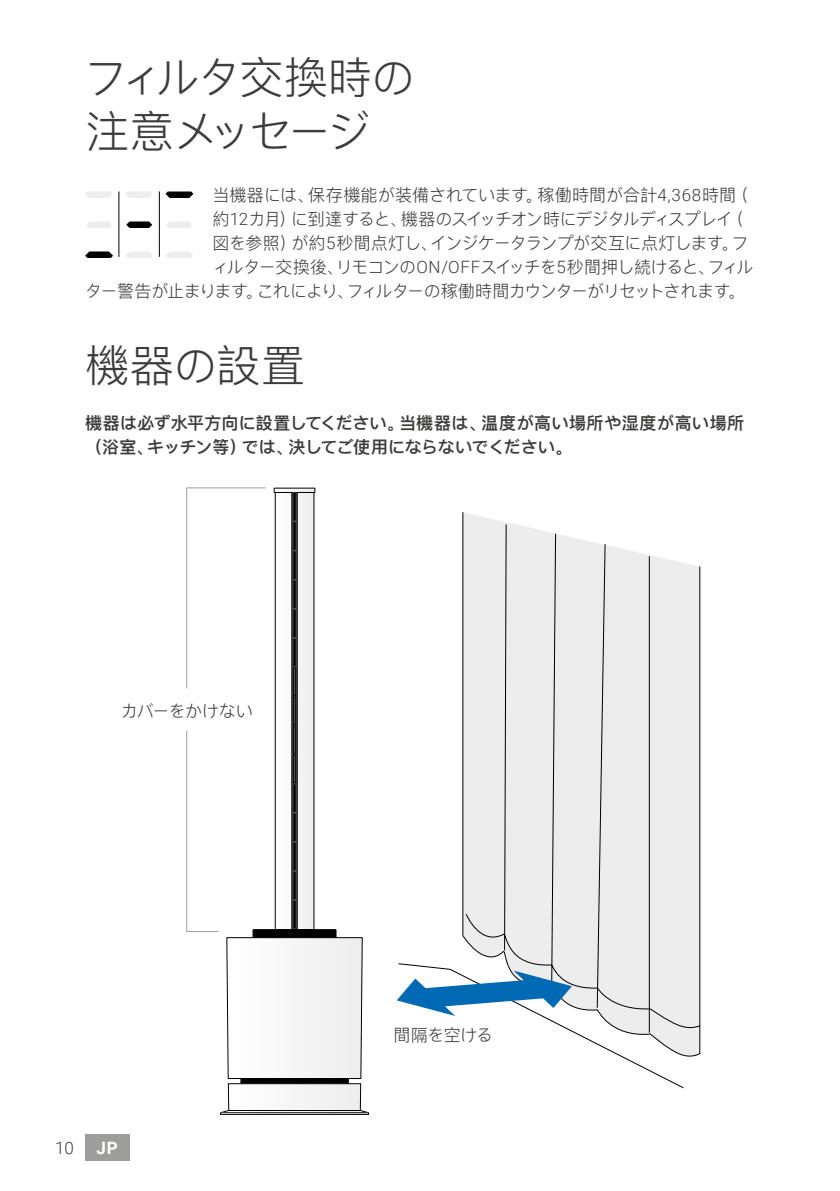
<style>
.page{position:relative;width:840px;height:1191px;background:#fff}
.page>*{position:absolute;margin:0;border:0;box-sizing:border-box;transform-origin:0 0}
.t1{font:300 44px/54px "Ping Fang SC";letter-spacing:-.055em;color:#3c3c3b}
.t2{font:300 44px "Ping Fang SC";letter-spacing:-.035em;color:#3c3c3b}
.t3{font:300 17px "Ping Fang SC";letter-spacing:-.035em;color:#3c3c3b}
.t4{font:600 17px/24px "Ping Fang SC";letter-spacing:.005em;color:#3c3c3b}
.t5{font:300 17px "Ping Fang SC";letter-spacing:-.065em;color:#3c3c3b}
.t6{font:300 17px "Ping Fang SC";letter-spacing:.005em;color:#3c3c3b}
.t7{font:300 17px "Ping Fang SC";letter-spacing:-.07em;color:#3c3c3b}
.t8{font:300 17px "Roboto";color:#3c3c3b}
.t9{font:700 17px "Roboto";color:#fff}
.s1{font-family:"Roboto"}
</style>
<div class="page">
<div style="left:85px;top:1134px;width:45px;height:26px;background:#9d9d9c"></div>
<svg style="left:86px;top:192px;width:27px;height:6px"></svg>
<svg style="left:86px;top:222px;width:26px;height:6px"></svg>
<svg style="left:85px;top:251px;width:28px;height:7px"></svg>
<svg style="left:126px;top:192px;width:27px;height:6px"></svg>
<svg style="left:126px;top:221px;width:26px;height:7px"></svg>
<svg style="left:126px;top:252px;width:27px;height:6px"></svg>
<svg style="left:165px;top:191px;width:28px;height:7px"></svg>
<svg style="left:167px;top:222px;width:25px;height:6px"></svg>
<svg style="left:166px;top:252px;width:27px;height:6px"></svg>
<hr style="left:118px;top:191px;width:1px;height:66px;background:#000">
<hr style="left:159px;top:191px;width:1px;height:66px;background:#000">
<svg style="left:462px;top:512px;width:237px;height:545px;background:#e8e8e8"></svg>
<svg style="left:396px;top:962px;width:288px;height:127px"></svg>
<hr style="left:648px;top:556px;width:1px;height:476px;background:#000">
<svg style="left:221px;top:1110px;width:148px;height:3px"></svg>
<div style="left:275px;top:492px;width:39px;height:437px;background:#f4f4f4"></div>
<div style="left:275px;top:492px;width:39px;height:438px;border:1px solid #000"></div>
<div style="left:240px;top:1078px;width:108px;height:6px;background:#000"></div>
<svg style="left:298px;top:490px;width:15px;height:1px"></svg>
<div style="left:274px;top:488px;width:41px;height:5px;border:1px solid #000"></div>
<svg style="left:291px;top:492px;width:6px;height:437px;background:#383837"></svg>
<hr style="left:293px;top:493px;width:2px;height:28px;background:#000">
<hr style="left:293px;top:522px;width:2px;height:28px;background:#000">
<hr style="left:293px;top:551px;width:2px;height:28px;background:#000">
<hr style="left:293px;top:580px;width:2px;height:28px;background:#000">
<hr style="left:293px;top:609px;width:2px;height:28px;background:#000">
<hr style="left:293px;top:638px;width:2px;height:28px;background:#000">
<div style="left:293px;top:667px;width:3px;height:28px;border:1px solid #000"></div>
<div style="left:293px;top:696px;width:3px;height:29px;border:1px solid #000"></div>
<div style="left:293px;top:725px;width:3px;height:29px;border:1px solid #000"></div>
<div style="left:293px;top:755px;width:3px;height:28px;border:1px solid #000"></div>
<hr style="left:293px;top:784px;width:2px;height:28px;background:#000">
<hr style="left:293px;top:813px;width:2px;height:28px;background:#000">
<hr style="left:293px;top:842px;width:2px;height:28px;background:#000">
<hr style="left:293px;top:871px;width:2px;height:28px;background:#000">
<hr style="left:293px;top:900px;width:2px;height:28px;background:#000">
<div style="left:253px;top:929px;width:83px;height:8px;background:#000"></div>
<div style="left:253px;top:929px;width:83px;height:9px;border:1px solid #000"></div>
<svg style="left:226px;top:937px;width:136px;height:142px"></svg>
<div style="left:228px;top:1083px;width:132px;height:27px;background:#f6f6f6"></div>
<div style="left:228px;top:1083px;width:133px;height:27px;border:1px solid #000"></div>
<svg style="left:186px;top:487px;width:80px;height:202px"></svg>
<svg style="left:186px;top:730px;width:32px;height:202px"></svg>
<h1 class="t1" style="left:85px;top:49px;width:331px">フィルタ交換時の注意メッセージ</h1>
<p class="t6" style="left:212px;top:184px;width:536px">当機器には、保存機能が装備されています。稼働時間が合計<span class="s1">4,368</span>時間（</p>
<p class="t7" style="left:212px;top:208px;width:532px">約<span class="s1">12</span>カ月）に到達すると、機器のスイッチオン時にデジタルディスプレイ（</p>
<p class="t3" style="left:212px;top:232px;width:537px">図を参照）が約<span class="s1">5</span>秒間点灯し、インジケータランプが交互に点灯します。フ</p>
<p class="t5" style="left:212px;top:256px;width:542px">ィルター交換後、リモコンの<span class="s1">ON/OFF</span>スイッチを<span class="s1">5</span>秒間押し続けると、フィル</p>
<p class="t3" style="left:85px;top:280px;width:660px">ター警告が止まります。これにより、フィルターの稼働時間カウンターがリセットされます。</p>
<h1 class="t2" style="left:85px;top:338px;width:221px">機器の設置</h1>
<p class="t4" style="left:85px;top:410px;width:660px">機器は必ず水平方向に設置してください。当機器は、温度が高い場所や湿度が高い場所（浴室、キッチン等）では、決してご使用にならないでください。</p>
<p class="t3" style="left:120px;top:700px;width:134px">カバーをかけない</p>
<p class="t8" style="left:55px;top:1135px;width:20px">10</p>
<p class="t9" style="left:96px;top:1135px;width:23px">JP</p>
<p class="t3" style="left:393px;top:1024px;width:101px">間隔を空ける</p>
</div>
